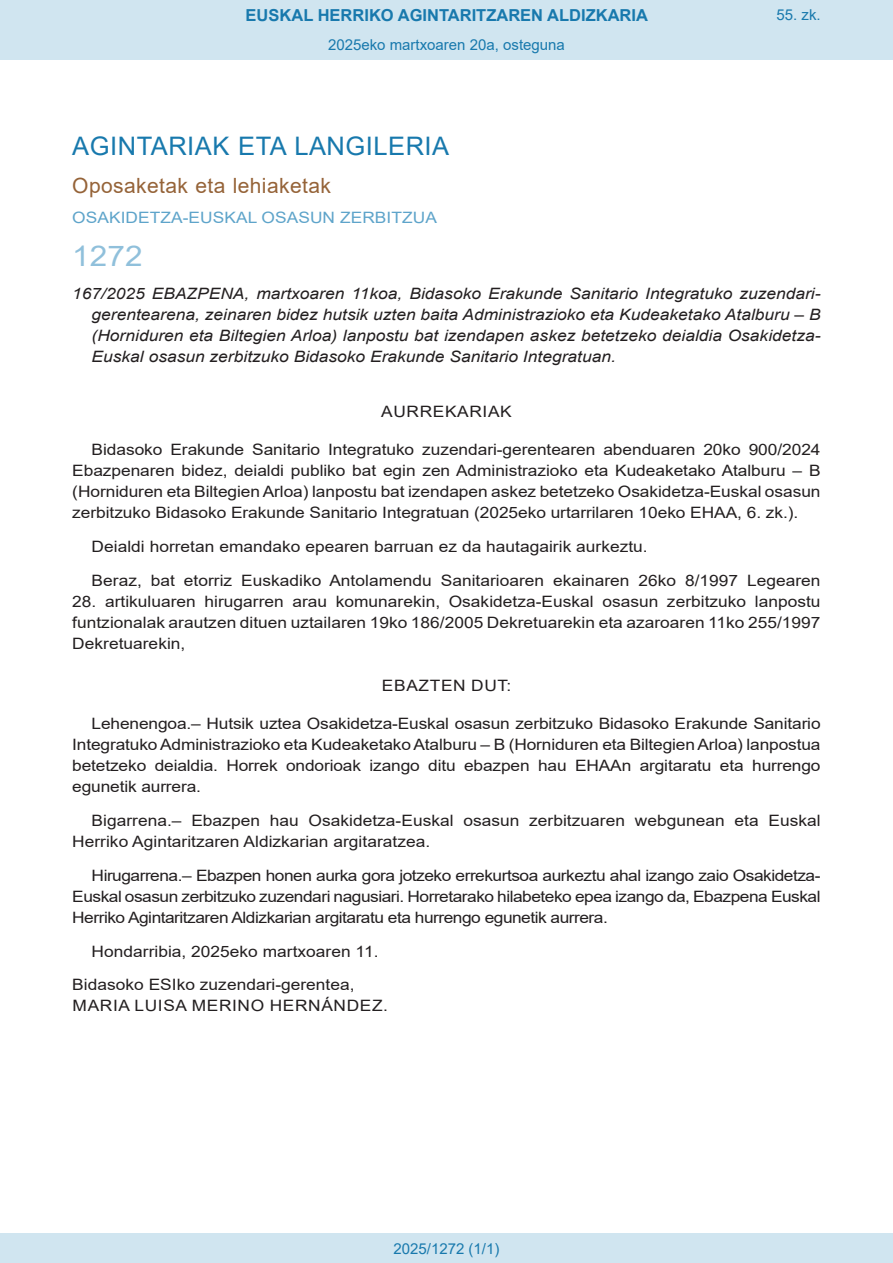
<style>
.page{position:relative;width:893px;height:1263px;background:#fff}
.page>*{position:absolute;margin:0;border:0;box-sizing:border-box;transform-origin:0 0}
.BOPVOrden{font:28.5px "Arial";color:#90c0db;scale:1.11 1}
.BOPVSeccion{font:25.5px "Arial";letter-spacing:.02em;color:#1879ad}
.BOPVSubseccion{font:21px "Arial";letter-spacing:.02em;color:#956338}
.t1{font:700 16.5px "Arial";color:#1879ad}
.BOPVDetalle{font:15.6px/21px "Arial";color:#231f20;text-align:justify;scale:1.11 1}
.BOPVTitulo{font:italic 15.6px/21px "Arial";color:#231f20;text-align:justify;scale:1.11 1}
.BOPVOrganismo{font:15.6px "Arial";letter-spacing:.005em;color:#5ea4ca;scale:1.11 1}
.BOPVFirmaLugFec{font:15.6px "Arial";color:#231f20;scale:1.11 1}
.BOPVFirmaPuesto{font:15.6px "Arial";color:#231f20;scale:1.11 1}
.BOPVFirmaNombre{font:15.6px "Arial";letter-spacing:.035em;color:#231f20;scale:1.11 1}
.BOPVClave{font:15.6px "Arial";letter-spacing:.035em;color:#231f20;scale:1.11 1}
.Paginacion_Centro{font:15px "Arial";color:#1879ad}
</style>
<div class="page">
<div style="left:0;top:0;width:893px;height:60px;background:#d0e5f0"></div>
<div style="left:0;top:1233px;width:893px;height:30px;background:#d0e5f0"></div>
<p class="t1" style="left:246px;top:3px;width:404px">EUSKAL HERRIKO AGINTARITZAREN ALDIZKARIA</p>
<p class="Paginacion_Centro" style="left:328px;top:35px;width:238px">2025eko martxoaren 20a, osteguna</p>
<p class="Paginacion_Centro" style="left:776px;top:5px;width:46px">55. zk.</p>
<p class="BOPVSeccion" style="left:72px;top:128px;width:378px">AGINTARIAK ETA LANGILERIA</p>
<p class="BOPVSubseccion" style="left:72px;top:171px;width:260px">Oposaketak eta lehiaketak</p>
<p class="BOPVOrganismo" style="left:72px;top:207px;width:330px">OSAKIDETZA-EUSKAL OSASUN ZERBITZUA</p>
<p class="BOPVOrden" style="left:72px;top:236px;width:65px">1272</p>
<p class="BOPVTitulo" style="left:92px;top:284px;width:658px;text-indent:-19px">167/2025 EBAZPENA, martxoaren 11koa, Bidasoko Erakunde Sanitario Integratuko zuzendari&shy;gerentearena, zeinaren bidez hutsik uzten baita Administrazioko eta Kudeaketako Atalburu – B (Horniduren eta Biltegien Arloa) lanpostu bat izendapen askez betetzeko deialdia Osakidetza-Euskal osasun zerbitzuko Bidasoko Erakunde Sanitario Integratuan.</p>
<p class="BOPVClave" style="left:381px;top:401px;width:119px">AURREKARIAK</p>
<p class="BOPVDetalle" style="left:72px;top:439px;width:676px;text-indent:19px">Bidasoko Erakunde Sanitario Integratuko zuzendari-gerentearen abenduaren 20ko 900/2024<br>Ebazpenaren bidez, deialdi publiko bat egin zen Administrazioko eta Kudeaketako Atalburu – B (Horniduren eta Biltegien Arloa) lanpostu bat izendapen askez betetzeko Osakidetza-Euskal osasun zerbitzuko Bidasoko Erakunde Sanitario Integratuan (2025eko urtarrilaren 10eko EHAA, 6. zk.).</p>
<p class="BOPVDetalle" style="left:92px;top:536px;width:502px">Deialdi horretan emandako epearen barruan ez da hautagairik aurkeztu.</p>
<p class="BOPVDetalle" style="left:92px;top:570px;width:658px">Beraz, bat etorriz Euskadiko Antolamendu Sanitarioaren ekainaren 26ko 8/1997 Legearen</p>
<p class="BOPVDetalle" style="left:72px;top:591px;width:676px">28. artikuluaren hirugarren arau komunarekin, Osakidetza-Euskal osasun zerbitzuko lanpostu funtzionalak arautzen dituen uztailaren 19ko 186/2005 Dekretuarekin eta azaroaren 11ko 255/1997<br>Dekretuarekin,</p>
<p class="BOPVClave" style="left:382px;top:675px;width:118px">EBAZTEN DUT:</p>
<p class="BOPVDetalle" style="left:72px;top:713px;width:676px;text-indent:19px">Lehenengoa.– Hutsik uztea Osakidetza-Euskal osasun zerbitzuko Bidasoko Erakunde Sanitario Integratuko Administrazioko eta Kudeaketako Atalburu – B (Horniduren eta Biltegien Arloa) lanpostua betetzeko deialdia. Horrek ondorioak izango ditu ebazpen hau EHAAn argitaratu eta hurrengo egunetik aurrera.</p>
<p class="BOPVDetalle" style="left:72px;top:810px;width:676px;text-indent:19px">Bigarrena.– Ebazpen hau Osakidetza-Euskal osasun zerbitzuaren webgunean eta Euskal<br>Herriko Agintaritzaren Aldizkarian argitaratzea.</p>
<p class="BOPVDetalle" style="left:72px;top:865px;width:676px;text-indent:19px">Hirugarrena.– Ebazpen honen aurka gora jotzeko errekurtsoa aurkeztu ahal izango zaio Osakidetza-Euskal osasun zerbitzuko zuzendari nagusiari. Horretarako hilabeteko epea izango da, Ebazpena Euskal Herriko Agintaritzaren Aldizkarian argitaratu eta hurrengo egunetik aurrera.</p>
<p class="BOPVFirmaLugFec" style="left:92px;top:940px;width:260px">Hondarribia, 2025eko martxoaren 11.</p>
<p class="BOPVFirmaPuesto" style="left:72px;top:974px;width:256px">Bidasoko ESIko zuzendari-gerentea,</p>
<p class="BOPVFirmaNombre" style="left:73px;top:995px;width:285px">MARIA LUISA MERINO HERNÁNDEZ.</p>
<p class="Paginacion_Centro" style="left:393px;top:1238px;width:107px">2025/1272 (1/1)</p>
</div>
